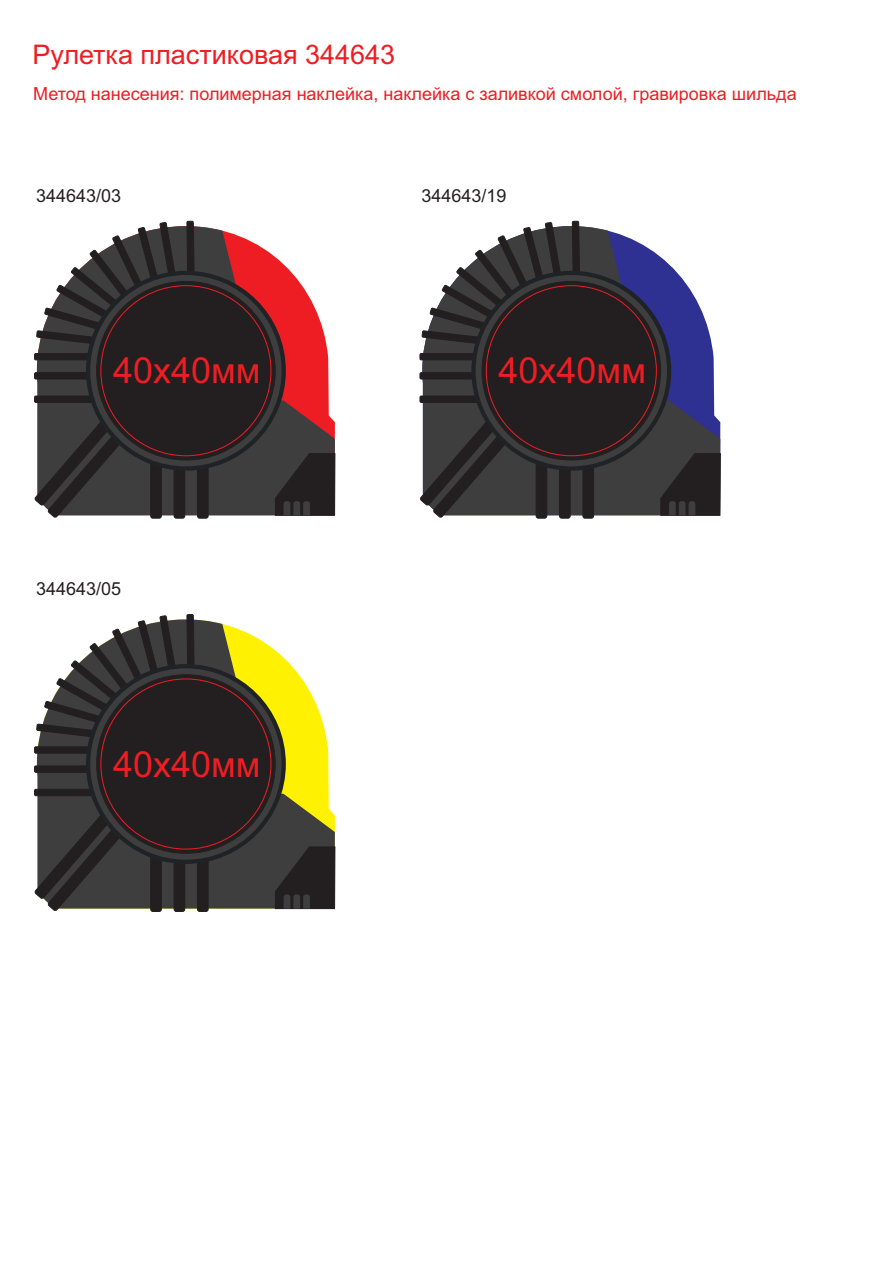
<style>
.page{position:relative;width:893px;height:1263px;background:#fff}
.page>*{position:absolute;margin:0;border:0;box-sizing:border-box;transform-origin:0 0}
.t1{font:36px "Arial";color:#ee1d23}
.t2{font:27px "Arial";color:#ee1d23}
.t3{font:18px "Arial";color:#ee1d23}
.t4{font:18px "Arial";color:#231f20}
</style>
<div class="page">
<svg style="left:209px;top:228px;width:126px;height:287px"></svg>
<svg style="left:422px;top:226px;width:298px;height:289px"></svg>
<svg style="left:37px;top:621px;width:298px;height:287px"></svg>
<svg style="left:582px;top:468px;width:12px;height:51px"></svg>
<svg style="left:197px;top:861px;width:12px;height:51px"></svg>
<svg style="left:559px;top:470px;width:12px;height:49px"></svg>
<svg style="left:173px;top:863px;width:13px;height:49px"></svg>
<svg style="left:535px;top:464px;width:13px;height:55px"></svg>
<svg style="left:150px;top:857px;width:12px;height:55px"></svg>
<svg style="left:419px;top:395px;width:107px;height:123px;background:#454445"></svg>
<svg style="left:34px;top:788px;width:106px;height:123px;background:#434242"></svg>
<svg style="left:419px;top:372px;width:52px;height:8px"></svg>
<svg style="left:34px;top:765px;width:52px;height:8px"></svg>
<svg style="left:419px;top:353px;width:54px;height:8px"></svg>
<svg style="left:34px;top:746px;width:54px;height:8px"></svg>
<svg style="left:571px;top:220px;width:9px;height:51px"></svg>
<svg style="left:421px;top:222px;width:143px;height:124px"></svg>
<svg style="left:34px;top:220px;width:175px;height:519px"></svg>
<div style="left:86px;top:271px;width:200px;height:200px;background:#202326;border-radius:50%"></div>
<div style="left:471px;top:271px;width:200px;height:200px;background:#202326;border-radius:50%"></div>
<div style="left:86px;top:664px;width:200px;height:200px;background:#202326;border-radius:50%"></div>
<div style="left:90px;top:275px;width:192px;height:191px;background:#3e3e3f;border-radius:50%"></div>
<div style="left:476px;top:275px;width:191px;height:191px;background:#3e3e3f;border-radius:50%"></div>
<div style="left:90px;top:668px;width:192px;height:192px;background:#3e3e3f;border-radius:50%"></div>
<div style="left:96px;top:281px;width:180px;height:179px;background:#231f20;border:1px solid #231f20;border-radius:50%"></div>
<div style="left:482px;top:281px;width:179px;height:179px;background:#231f20;border:1px solid #231f20;border-radius:50%"></div>
<div style="left:96px;top:674px;width:180px;height:180px;background:#231f20;border:1px solid #231f20;border-radius:50%"></div>
<svg style="left:275px;top:453px;width:61px;height:63px;background:#2d2a2b"></svg>
<svg style="left:660px;top:453px;width:61px;height:63px;background:#2b2829"></svg>
<svg style="left:275px;top:846px;width:61px;height:63px;background:#2d2a2b"></svg>
<h2 class="t2" style="left:32px;top:45px;width:364px">Рулетка пластиковая 344643</h2>
<p class="t3" style="left:33px;top:87px;width:765px">Метод нанесения: полимерная наклейка, наклейка с заливкой смолой, гравировка шильда</p>
<p class="t4" style="left:36px;top:189px;width:87px">344643/03</p>
<p class="t4" style="left:422px;top:189px;width:87px">344643/19</p>
<h1 class="t1" style="left:113px;top:357px;width:149px">40х40мм</h1>
<h1 class="t1" style="left:499px;top:357px;width:149px">40х40мм</h1>
<p class="t4" style="left:36px;top:582px;width:87px">344643/05</p>
<h1 class="t1" style="left:113px;top:750px;width:149px">40х40мм</h1>
</div>
